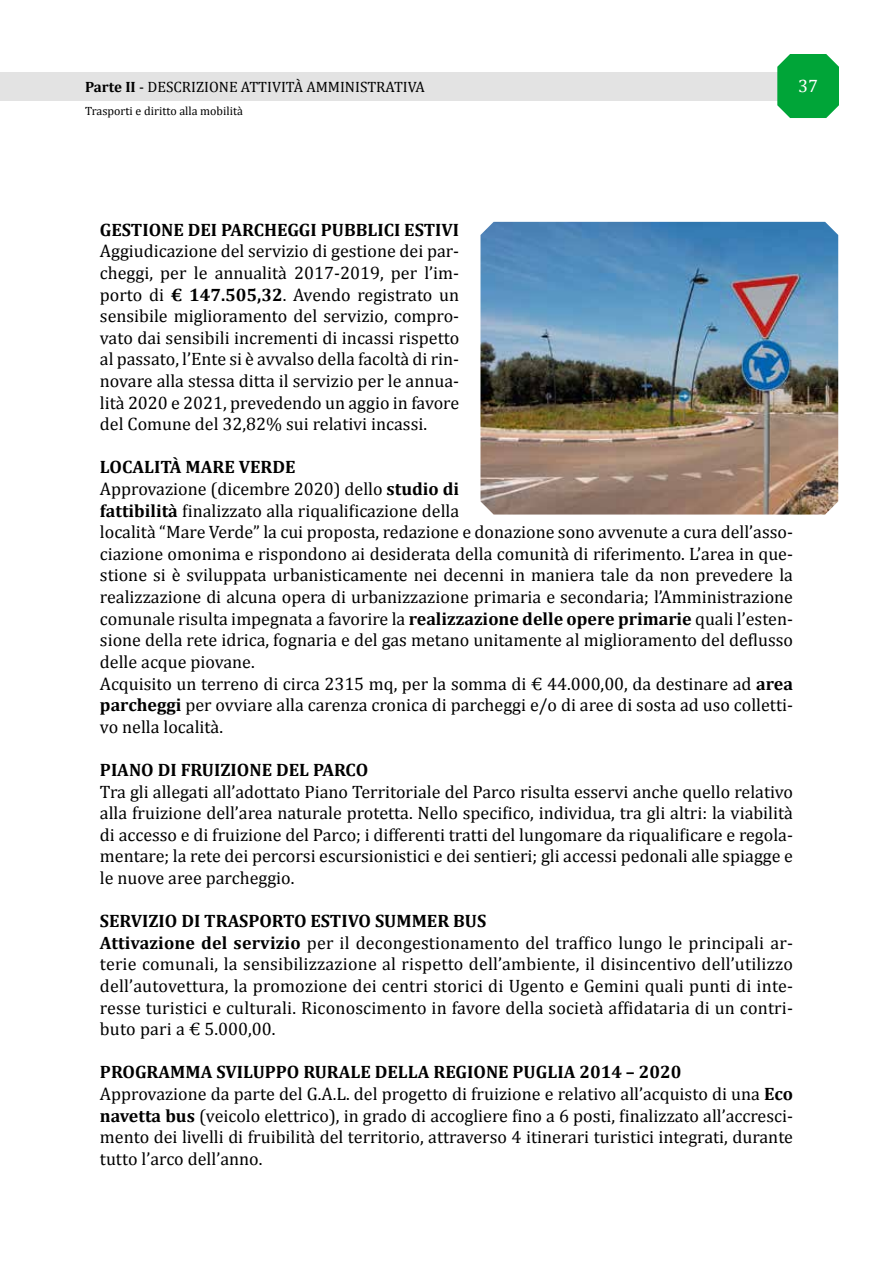
<style>
.page{position:relative;width:893px;height:1263px;background:#fff}
.page>*{position:absolute;margin:0;border:0;box-sizing:border-box;transform-origin:0 0}
.t1{font:18px/21.6px "Cambria";color:#000}
.t2{font:700 18px "Cambria";color:#000}
.t3{font:18px "Cambria";color:#fff}
.t4{font:15px "Cambria";color:#000}
.t5{font:12px "Cambria";color:#000}
.s1{font-weight:700}
</style>
<div class="page">
<div style="left:1px;top:72px;width:807px;height:28px;background:#e3e3e3"></div>
<svg style="left:777px;top:54px;width:62px;height:64px"></svg>
<img style="left:480px;top:222px;width:358px;height:292px">
<p class="t4" style="left:85px;top:78px;width:341px"><span class="s1">Parte II</span> - DESCRIZIONE ATTIVITÀ AMMINISTRATIVA</p>
<p class="t3" style="left:798px;top:75px;width:21px">37</p>
<p class="t5" style="left:85px;top:103px;width:159px">Trasporti e diritto alla mobilità</p>
<p class="t2" style="left:100px;top:217px;width:361px">GESTIONE DEI PARCHEGGI PUBBLICI ESTIVI</p>
<p class="t1" style="left:100px;top:240px;width:361px;text-align:justify">Aggiudicazione del servizio di gestione dei par&shy;cheggi, per le annualità 2017-2019, per l’im&shy;porto di <span class="s1">€ 147.505,32</span>. Avendo registrato un sensibile miglioramento del servizio, compro&shy;vato dai sensibili incrementi di incassi rispetto al passato, l’Ente si è avvalso della facoltà di rin&shy;novare alla stessa ditta il servizio per le annua&shy;lità 2020 e 2021, prevedendo un aggio in favore del Comune del 32,82% sui relativi incassi.</p>
<p class="t1" style="left:100px;top:456px;width:695px"><span class="s1">LOCALITÀ MARE VERDE<br></span>Approvazione (dicembre 2020) dello <span class="s1">studio di<br>fattibilità</span> finalizzato alla riqualificazione della<br>località “Mare Verde” la cui proposta, redazione e donazione sono avvenute a cura dell’asso&shy;ciazione omonima e rispondono ai desiderata della comunità di riferimento. L’area in que&shy;stione si è sviluppata urbanisticamente nei decenni in maniera tale da non prevedere la realizzazione di alcuna opera di urbanizzazione primaria e secondaria; l’Amministrazione comunale risulta impegnata a favorire la <span class="s1">realizzazione delle opere primarie</span> quali l’esten&shy;sione della rete idrica, fognaria e del gas metano unitamente al miglioramento del deflusso delle acque piovane.<br>Acquisito un terreno di circa 2315 mq, per la somma di € 44.000,00, da destinare ad <span class="s1">area parcheggi</span> per ovviare alla carenza cronica di parcheggi e/o di aree di sosta ad uso colletti&shy;vo nella località.</p>
<p class="t2" style="left:100px;top:757px;width:270px">PIANO DI FRUIZIONE DEL PARCO</p>
<p class="t1" style="left:100px;top:780px;width:695px;text-align:justify">Tra gli allegati all’adottato Piano Territoriale del Parco risulta esservi anche quello relativo alla fruizione dell’area naturale protetta. Nello specifico, individua, tra gli altri: la viabilità di accesso e di fruizione del Parco; i differenti tratti del lungomare da riqualificare e regola&shy;mentare; la rete dei percorsi escursionistici e dei sentieri; gli accessi pedonali alle spiagge e le nuove aree parcheggio.</p>
<p class="t1" style="left:100px;top:910px;width:695px"><span class="s1">SERVIZIO DI TRASPORTO ESTIVO SUMMER BUS<br>Attivazione del servizio</span> per il decongestionamento del traffico lungo le principali ar&shy;terie comunali, la sensibilizzazione al rispetto dell’ambiente, il disincentivo dell’utilizzo dell’autovettura, la promozione dei centri storici di Ugento e Gemini quali punti di inte&shy;resse turistici e culturali. Riconoscimento in favore della società affidataria di un contri&shy;buto pari a € 5.000,00.</p>
<p class="t1" style="left:100px;top:1061px;width:695px"><span class="s1">PROGRAMMA SVILUPPO RURALE DELLA REGIONE PUGLIA 2014 – 2020<br></span>Approvazione da parte del G.A.L. del progetto di fruizione e relativo all’acquisto di una <span class="s1">Eco navetta bus</span> (veicolo elettrico), in grado di accogliere fino a 6 posti, finalizzato all’accresci&shy;mento dei livelli di fruibilità del territorio, attraverso 4 itinerari turistici integrati, durante tutto l’arco dell’anno.</p>
</div>
